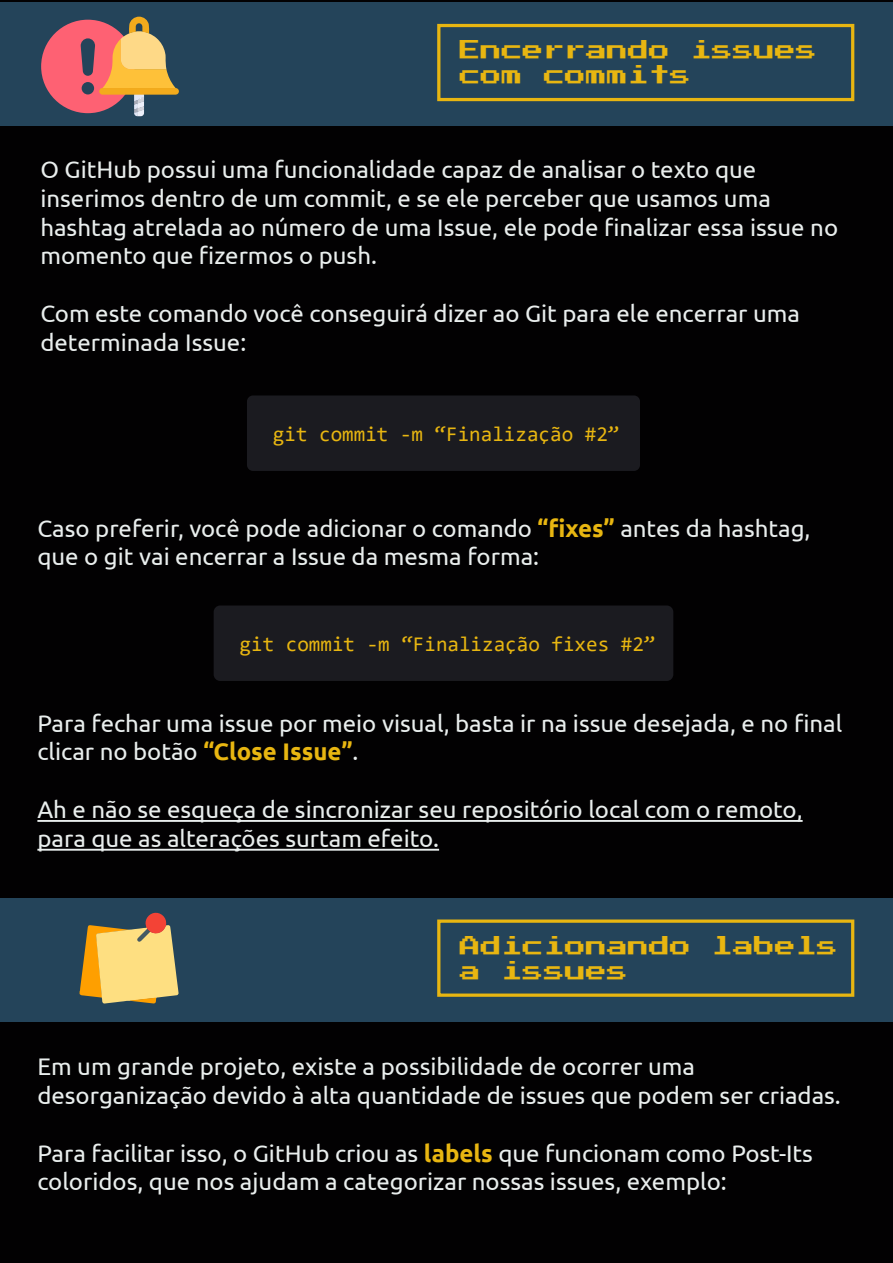
<style>
.page{position:relative;width:893px;height:1263px;background:#020102}
.page>*{position:absolute;margin:0;border:0;box-sizing:border-box;transform-origin:0 0}
.t1{font:24px/28.8px "Ubuntu";color:#e9eeed}
.t2{font:21px "Consolas";color:#e8b611}
.t3{font:21px/25.2px "Press Start 2 P";color:#e8b611}
.s1{font-weight:700;color:#e8b611}
</style>
<div class="page">
<div style="left:0;top:2px;width:893px;height:124px;background:#24445a"></div>
<div style="left:437px;top:24px;width:417px;height:77px;border:3px solid #e8b611"></div>
<div style="left:0;top:898px;width:893px;height:123px;background:#24445a"></div>
<div style="left:437px;top:919px;width:417px;height:78px;border:3px solid #e8b611"></div>
<svg style="left:41px;top:17px;width:138px;height:99px"></svg>
<hr style="left:37px;top:820px;width:766px;height:2px;background:#e9eeed">
<hr style="left:37px;top:849px;width:402px;height:2px;background:#e9eeed">
<div style="left:247px;top:395px;width:393px;height:76px;background:#1b1b20;border-radius:6px"></div>
<div style="left:214px;top:605px;width:459px;height:76px;background:#1b1b20;border-radius:7px"></div>
<svg style="left:80px;top:912px;width:99px;height:91px"></svg>
<p class="t3" style="left:460px;top:42px;width:359px">Encerrando issues com commits</p>
<p class="t1" style="left:40px;top:154px;width:799px">O GitHub possui uma funcionalidade capaz de analisar o texto que inserimos dentro de um commit, e se ele perceber que usamos uma hashtag atrelada ao número de uma Issue, ele pode finalizar essa issue no momento que fizermos o push.</p>
<p class="t1" style="left:40px;top:298px;width:761px">Com este comando você conseguirá dizer ao Git para ele encerrar uma determinada Issue:</p>
<p class="t2" style="left:273px;top:419px;width:348px">git commit -m “Finalização #2”</p>
<p class="t1" style="left:37px;top:513px;width:775px">Caso preferir, você pode adicionar o comando <span class="s1">“fixes”</span> antes da hashtag, que o git vai encerrar a Issue da mesma forma:</p>
<p class="t2" style="left:240px;top:629px;width:417px">git commit -m “Finalização fixes #2”</p>
<p class="t1" style="left:37px;top:708px;width:806px">Para fechar uma issue por meio visual, basta ir na issue desejada, e no final clicar no botão <span class="s1">“Close Issue”</span>.</p>
<p class="t1" style="left:37px;top:794px;width:767px">Ah e não se esqueça de sincronizar seu repositório local com o remoto, para que as alterações surtam efeito.</p>
<p class="t3" style="left:460px;top:937px;width:380px">Adicionando labels a issues</p>
<p class="t1" style="left:37px;top:1051px;width:805px">Em um grande projeto, existe a possibilidade de ocorrer uma desorganização devido à alta quantidade de issues que podem ser criadas.</p>
<p class="t1" style="left:37px;top:1138px;width:777px">Para facilitar isso, o GitHub criou as <span class="s1">labels</span> que funcionam como Post-Its coloridos, que nos ajudam a categorizar nossas issues, exemplo:</p>
</div>
